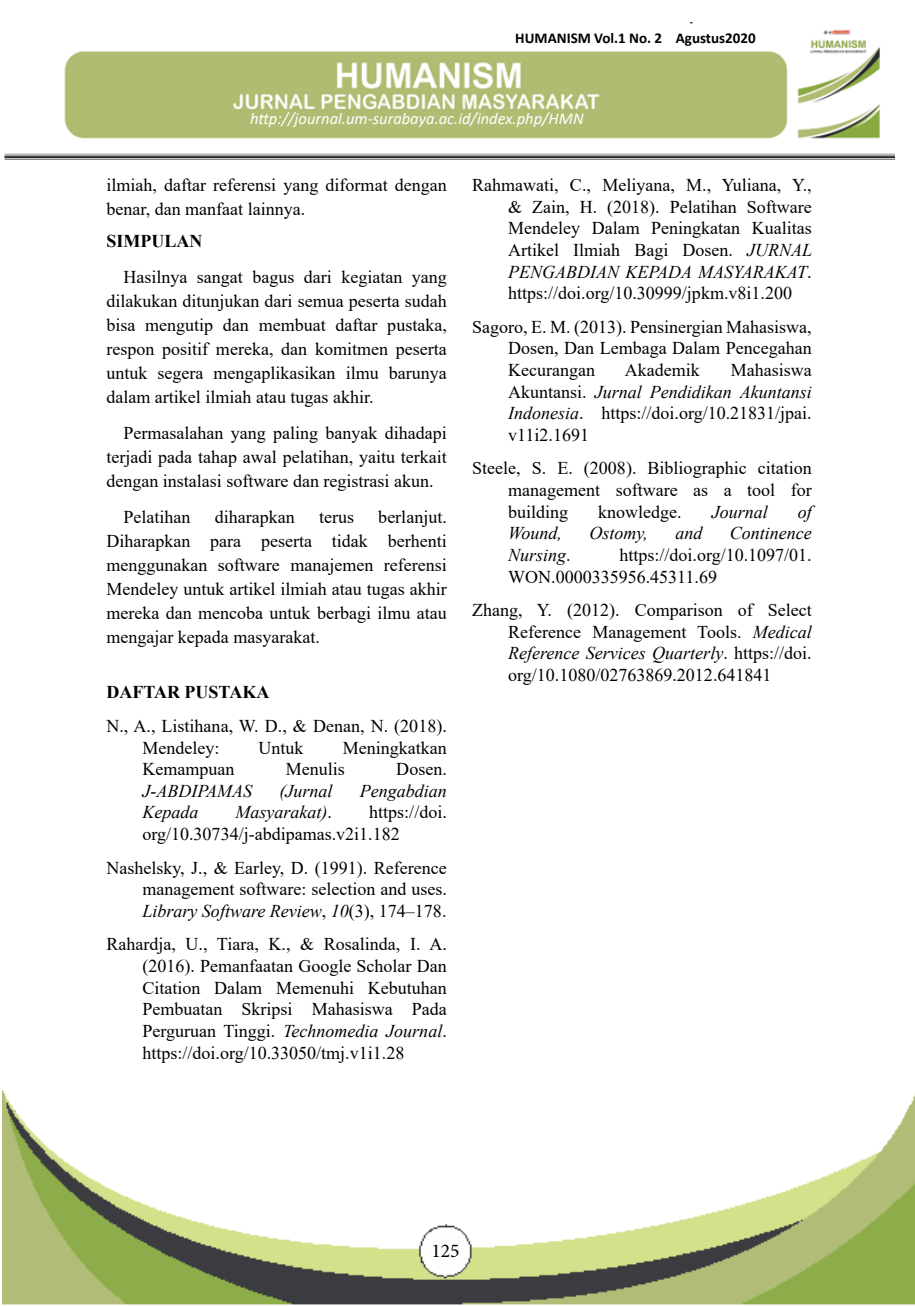
<style>
.page{position:relative;width:915px;height:1306px;background:#fff}
.page>*{position:absolute;margin:0;border:0;box-sizing:border-box;transform-origin:0 0}
.t1{font:19.5px "Minion Pro";color:#000}
.t2{font:18px/21.6px "Times New Roman";color:#000;text-align:justify}
.t3{font:italic 18px "Times New Roman";color:#000}
.t4{font:700 18px "Times New Roman";color:#000}
.t5{font:italic 16.5px "Calibri";color:#fff}
.t6{font:700 15px "Calibri";color:#000}
.s1{font-style:normal}
.s2{font-style:italic}
</style>
<div class="page">
<img style="left:3px;top:1090px;width:911px;height:215px">
<img style="left:4px;top:29px;width:890px;height:131px">
<div style="left:512px;top:23px;width:268px;height:28px;background:#fff"></div>
<p class="t6" style="left:515px;top:27px;width:242px">HUMANISM Vol.1 No. 2 Agustus2020</p>
<p class="t5" style="left:250px;top:107px;width:335px">http://journal.um-surabaya.ac.id/index.php/HMN</p>
<p class="t2" style="left:106px;top:172px;width:342px;line-height:24px">ilmiah, daftar referensi yang diformat dengan benar, dan manfaat lainnya.</p>
<p class="t4" style="left:106px;top:228px;width:97px">SIMPULAN</p>
<p class="t2" style="left:106px;top:264px;width:342px;line-height:24px;text-indent:17px">Hasilnya sangat bagus dari kegiatan yang dilakukan ditunjukan dari semua peserta sudah bisa mengutip dan membuat daftar pustaka, respon positif mereka, dan komitmen peserta untuk segera mengaplikasikan ilmu barunya dalam artikel ilmiah atau tugas akhir.</p>
<p class="t2" style="left:106px;top:420px;width:342px;line-height:24px;text-indent:17px">Permasalahan yang paling banyak dihadapi terjadi pada tahap awal pelatihan, yaitu terkait dengan instalasi software dan registrasi akun.</p>
<p class="t2" style="left:123px;top:505px;width:68px">Pelatihan</p>
<p class="t2" style="left:215px;top:505px;width:81px">diharapkan</p>
<p class="t2" style="left:319px;top:505px;width:36px">terus</p>
<p class="t2" style="left:106px;top:504px;width:342px;line-height:24px;text-indent:272px">berlanjut.<br>Diharapkan para peserta tidak berhenti menggunakan software manajemen referensi Mendeley untuk artikel ilmiah atau tugas akhir mereka dan mencoba untuk berbagi ilmu atau mengajar kepada masyarakat.</p>
<p class="t4" style="left:106px;top:679px;width:164px">DAFTAR PUSTAKA</p>
<p class="t2" style="left:142px;top:714px;width:306px;text-indent:-36px">N., A., Listihana, W. D., &amp; Denan, N. (2018).<br>Mendeley:</p>
<p class="t2" style="left:258px;top:736px;width:46px">Untuk</p>
<p class="t2" style="left:342px;top:736px;width:105px">Meningkatkan</p>
<p class="t2" style="left:142px;top:757px;width:93px">Kemampuan</p>
<p class="t2" style="left:286px;top:757px;width:61px">Menulis</p>
<p class="t2" style="left:396px;top:757px;width:52px">Dosen.</p>
<p class="t3" style="left:142px;top:778px;width:111px">J-ABDIPAMAS</p>
<p class="t3" style="left:279px;top:778px;width:54px">(Jurnal</p>
<p class="t3" style="left:359px;top:778px;width:88px">Pengabdian</p>
<p class="t3" style="left:142px;top:800px;width:57px">Kepada</p>
<p class="t3" style="left:235px;top:800px;width:98px">Masyarakat)<span class="s1">.</span></p>
<p class="t2" style="left:142px;top:801px;width:306px;text-indent:227px">https://doi. org/10.30734/j-abdipamas.v2i1.182</p>
<p class="t2" style="left:142px;top:856px;width:306px;text-indent:-36px">Nashelsky, J., &amp; Earley, D. (1991). Reference management software: selection and uses.<br><span class="s2">Library Software Review</span>, <span class="s2">10</span>(3), 174–178.</p>
<p class="t2" style="left:142px;top:933px;width:306px;text-indent:-36px">Rahardja, U., Tiara, K., &amp; Rosalinda, I. A. (2016). Pemanfaatan Google Scholar Dan Citation Dalam Memenuhi Kebutuhan Pembuatan Skripsi Mahasiswa Pada Perguruan Tinggi. <span class="s2">Technomedia Journal</span>. https://doi.org/10.33050/tmj.v1i1.28</p>
<p class="t2" style="left:508px;top:174px;width:305px;text-indent:-36px">Rahmawati, C., Meliyana, M., Yuliana, Y., &amp; Zain, H. (2018). Pelatihan Software Mendeley Dalam Peningkatan Kualitas Artikel Ilmiah Bagi Dosen. <span class="s2">JURNAL PENGABDIAN KEPADA MASYARAKAT</span>. https://doi.org/10.30999/jpkm.v8i1.200</p>
<p class="t2" style="left:508px;top:315px;width:305px;text-indent:-36px">Sagoro, E. M. (2013). Pensinergian Mahasiswa, Dosen, Dan Lembaga Dalam Pencegahan Kecurangan</p>
<p class="t2" style="left:508px;top:358px;width:305px;text-indent:222px">Mahasiswa Akuntansi. <span class="s2">Jurnal Pendidikan Akuntansi Indonesia</span>. https://doi.org/10.21831/jpai. v11i2.1691</p>
<p class="t2" style="left:508px;top:457px;width:305px;text-indent:-36px">Steele, S. E. (2008). Bibliographic citation management software as a tool for building</p>
<p class="t2" style="left:624px;top:358px;width:76px">Akademik</p>
<p class="t2" style="left:598px;top:500px;width:85px">knowledge.</p>
<p class="t3" style="left:711px;top:499px;width:57px">Journal</p>
<p class="t3" style="left:797px;top:499px;width:16px">of</p>
<p class="t3" style="left:508px;top:521px;width:55px">Wound,</p>
<p class="t3" style="left:589px;top:521px;width:60px">Ostomy,</p>
<p class="t3" style="left:675px;top:521px;width:28px">and</p>
<p class="t3" style="left:729px;top:521px;width:83px">Continence</p>
<p class="t3" style="left:508px;top:542px;width:64px">Nursing<span class="s1">.</span></p>
<p class="t2" style="left:508px;top:543px;width:305px;text-indent:111px">https://doi.org/10.1097/01.<br>WON.0000335956.45311.69</p>
<p class="t2" style="left:508px;top:598px;width:305px;text-indent:-36px">Zhang, Y. (2012). Comparison of Select Reference Management Tools. <span class="s2">Medical Reference Services Quarterly</span>. https://doi. org/10.1080/02763869.2012.641841</p>
<p class="t1" style="left:431px;top:1237px;width:30px">125</p>
</div>
